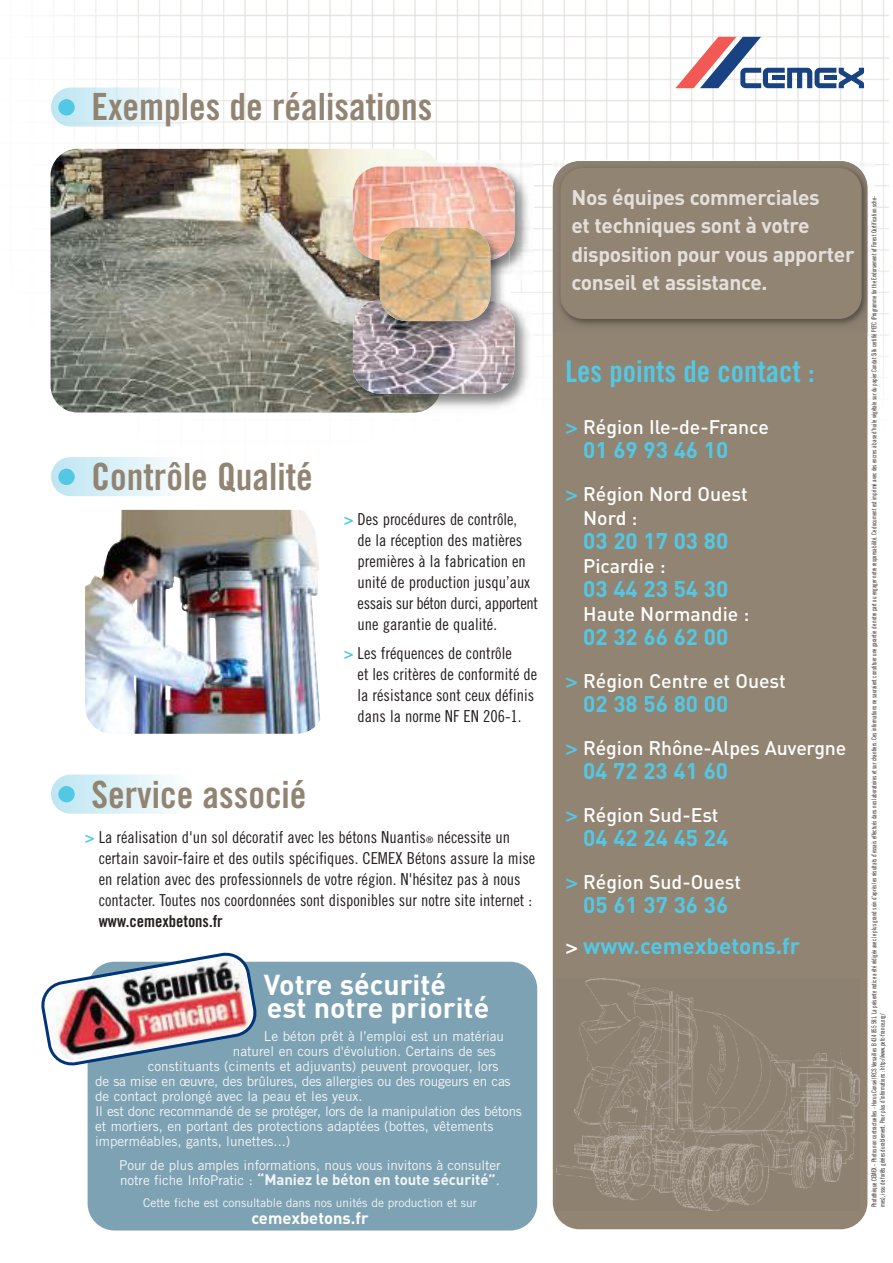
<style>
.page{position:relative;width:893px;height:1263px;background:#fff}
.page>*{position:absolute;margin:0;border:0;box-sizing:border-box;transform-origin:0 0}
.t1{font:37.5px "Trade Gothic Bold Cond Twenty";color:#918472}
.t2{font:30px "Trade Gothic Bold Cond Twenty";color:#53c8e4}
.t3{font:700 28.5px/22.5px "DIN";color:#fff}
.t4{font:700 22.5px/40.2px "DIN";color:#53c8e4}
.t5{font:700 21px/28.5px "DIN";letter-spacing:-.015em;color:#e5dfdc}
.t6{font:500 19.5px/24px "DIN";color:#fff}
.t7{font:16.5px/21px "Trade Gothic Cond Eighteen";color:#241f1f}
.t8{font:16.5px "Trade Gothic Bold Cond Twenty";color:#241f1f}
.t9{font:700 16.5px "DIN";color:#fff}
.t10{font:700 15px "DIN";letter-spacing:-.005em;color:#f3f6f8}
.t11{font:13.5px "Trade Gothic";color:#f3f6f8}
.t12{font:13.5px "Trade Gothic";letter-spacing:-.02em;color:#f3f6f8}
.t13{font:12px "Trade Gothic";letter-spacing:-.005em;color:#f3f6f8}
.t14{font:6.75px/8.2px "Trade Gothic Cond Eighteen";color:#241f1f;scale:.85 1}
.s1{font-family:"Trade Gothic Bold Cond Twenty";color:#53c8e4}
.s2{font-size:9px}
.s3{font-family:"Trade Gothic";font-weight:400;font-size:13.5px}
.s4{font-family:"Trade Gothic Bold Cond Twenty";font-weight:400;font-size:21px;color:#53c8e4}
.s5{font-family:"Trade Gothic Bold Cond Twenty";font-weight:400;font-size:21px;color:#fff}
</style>
<div class="page">
<img style="left:50px;top:0;width:839px;height:760px">
<img style="left:51px;top:149px;width:390px;height:263px;border-radius:27px">
<div style="left:553px;top:161px;width:314px;height:1068px;background:#918472;border-radius:27px"></div>
<img style="left:552px;top:160px;width:323px;height:172px">
<img style="left:553px;top:161px;width:314px;height:27px">
<div style="left:560px;top:168px;width:302px;height:151px;background:#918472;border-radius:23px"></div>
<svg style="left:675px;top:37px;width:189px;height:51px"></svg>
<div style="left:88px;top:962px;width:449px;height:268px;background:#7da2b3;border-radius:27px"></div>
<img style="left:41px;top:952px;width:217px;height:115px">
<img style="left:557px;top:979px;width:303px;height:231px">
<img style="left:51px;top:774px;width:122px;height:40px">
<img style="left:51px;top:88px;width:142px;height:39px">
<div style="left:58px;top:99px;width:17px;height:17px;background:#53c8e4;border-radius:50%"></div>
<div style="left:58px;top:786px;width:17px;height:16px;background:#53c8e4;border-radius:50%"></div>
<img style="left:441px;top:160px;width:93px;height:120px">
<img style="left:346px;top:160px;width:95px;height:120px">
<img style="left:353px;top:167px;width:161px;height:93px;border-radius:27px">
<img style="left:346px;top:293px;width:188px;height:120px">
<img style="left:346px;top:293px;width:95px;height:119px">
<img style="left:353px;top:300px;width:161px;height:94px;border-radius:27px">
<img style="left:373px;top:280px;width:137px;height:13px">
<img style="left:490px;top:260px;width:20px;height:20px">
<img style="left:373px;top:260px;width:7px;height:20px">
<img style="left:373px;top:221px;width:137px;height:39px">
<img style="left:489px;top:293px;width:21px;height:7px">
<img style="left:373px;top:293px;width:8px;height:7px">
<img style="left:373px;top:300px;width:137px;height:41px">
<img style="left:380px;top:227px;width:110px;height:94px;border-radius:27px">
<img style="left:85px;top:510px;width:236px;height:224px">
<img style="left:51px;top:457px;width:142px;height:39px">
<div style="left:58px;top:469px;width:17px;height:16px;background:#53c8e4;border-radius:50%"></div>
<h1 class="t1" style="left:91px;top:93px;width:342px">Exemples de réalisations</h1>
<h1 class="t1" style="left:91px;top:462px;width:223px">Contrôle Qualité</h1>
<h1 class="t1" style="left:91px;top:780px;width:217px">Service associé</h1>
<p class="t7" style="left:358px;top:510px;width:182px;text-indent:-14px"><span class="s1">&gt;</span> Des procédures de contrôle,<br>de la réception des matières premières à la fabrication en unité de production jusqu’aux essais sur béton durci, apportent une garantie de qualité.</p>
<p class="t7" style="left:358px;top:644px;width:181px;text-indent:-14px"><span class="s1">&gt;</span> Les fréquences de contrôle<br>et les critères de conformité de la résistance sont ceux définis dans la norme NF EN 206-1.</p>
<p class="t7" style="left:99px;top:828px;width:438px;text-indent:-14px"><span class="s1">&gt;</span> La réalisation d'un sol décoratif avec les bétons Nuantis<span class="s2">®</span> nécessite un certain savoir-faire et des outils spécifiques. CEMEX Bétons assure la mise en relation avec des professionnels de votre région. N'hésitez pas à nous contacter. Toutes nos coordonnées sont disponibles sur notre site internet :</p>
<p class="t8" style="left:99px;top:915px;width:125px">www.cemexbetons.fr</p>
<h3 class="t3" style="left:264px;top:974px;width:227px">Votre sécurité est notre priorité</h3>
<p class="t11" style="left:264px;top:1031px;width:242px">Le béton prêt à l’emploi est un matériau</p>
<p class="t11" style="left:233px;top:1046px;width:264px">naturel en cours d'évolution. Certains de ses</p>
<p class="t11" style="left:148px;top:1061px;width:352px">constituants (ciments et adjuvants) peuvent provoquer, lors</p>
<p class="t11" style="left:95px;top:1076px;width:417px">de sa mise en œuvre, des brûlures, des allergies ou des rougeurs en cas</p>
<p class="t11" style="left:95px;top:1091px;width:269px">de contact prolongé avec la peau et les yeux.</p>
<p class="t12" style="left:95px;top:1106px;width:428px">Il est donc recommandé de se protéger, lors de la manipulation des bétons</p>
<p class="t11" style="left:95px;top:1121px;width:400px">et mortiers, en portant des protections adaptées (bottes, vêtements</p>
<p class="t11" style="left:95px;top:1136px;width:197px">imperméables, gants, lunettes...)</p>
<p class="t11" style="left:119px;top:1160px;width:383px">Pour de plus amples informations, nous vous invitons à consulter</p>
<p class="t10" style="left:120px;top:1171px;width:381px"><span class="s3">notre fiche InfoPratic :</span> “Maniez le béton en toute sécurité”<span class="s3">.</span></p>
<p class="t13" style="left:143px;top:1198px;width:335px">Cette fiche est consultable dans nos unités de production et sur</p>
<p class="t9" style="left:251px;top:1208px;width:119px">cemexbetons.fr</p>
<p class="t5" style="left:571px;top:183px;width:285px">Nos équipes commerciales<br>et techniques sont à votre disposition pour vous apporter conseil et assistance.</p>
<h2 class="t2" style="left:566px;top:360px;width:251px">Les points de contact :</h2>
<p class="t6" style="left:566px;top:415px;width:205px"><span class="s4">&gt;</span> Région Ile-de-France</p>
<h3 class="t4" style="left:583px;top:430px;width:147px">01 69 93 46 10</h3>
<p class="t6" style="left:583px;top:482px;width:166px;text-indent:-18px"><span class="s4">&gt;</span> Région Nord Ouest<br>Nord :</p>
<h3 class="t4" style="left:583px;top:521px;width:147px">03 20 17 03 80</h3>
<p class="t6" style="left:583px;top:554px;width:84px">Picardie :</p>
<h3 class="t4" style="left:583px;top:569px;width:147px">03 44 23 54 30</h3>
<p class="t6" style="left:583px;top:602px;width:168px">Haute Normandie :</p>
<h3 class="t4" style="left:583px;top:617px;width:147px">02 32 66 62 00</h3>
<p class="t6" style="left:566px;top:669px;width:222px"><span class="s4">&gt;</span> Région Centre et Ouest</p>
<h3 class="t4" style="left:583px;top:684px;width:147px">02 38 56 80 00</h3>
<p class="t6" style="left:566px;top:736px;width:282px"><span class="s4">&gt;</span> Région Rhône-Alpes Auvergne</p>
<h3 class="t4" style="left:583px;top:751px;width:147px">04 72 23 41 60</h3>
<p class="t6" style="left:566px;top:803px;width:155px"><span class="s4">&gt;</span> Région Sud-Est</p>
<h3 class="t4" style="left:583px;top:818px;width:147px">04 42 24 45 24</h3>
<p class="t6" style="left:566px;top:871px;width:177px"><span class="s4">&gt;</span> Région Sud-Ouest</p>
<h3 class="t4" style="left:566px;top:885px;width:236px;text-indent:18px">05 61 37 36 36<br><span class="s5">&gt;</span> www.cemexbetons.fr</h3>
<p class="t14" style="left:871px;top:1207px;width:1191px;rotate:-90deg">Photothèque CEMEX - Photos non contractuelles - Horus Conseil RCS Versailles B 434 855 581. La présente notice a été rédigée avec le plus grand soin d’après les résultats d’essais effectués dans nos laboratoires et sur chantiers. Ces informations ne sauraient constituer une garantie de notre part ou engager notre responsabilité. Ce document est imprimé avec des encres à base d’huile végétale sur du papier Condat Silk certifié PEFC (Programme for the Endorsement of Forest Certification sche&shy;mes), issu de forêts gérées durablement. Pour plus d’informations : http://www.pefc-france.org/</p>
</div>
